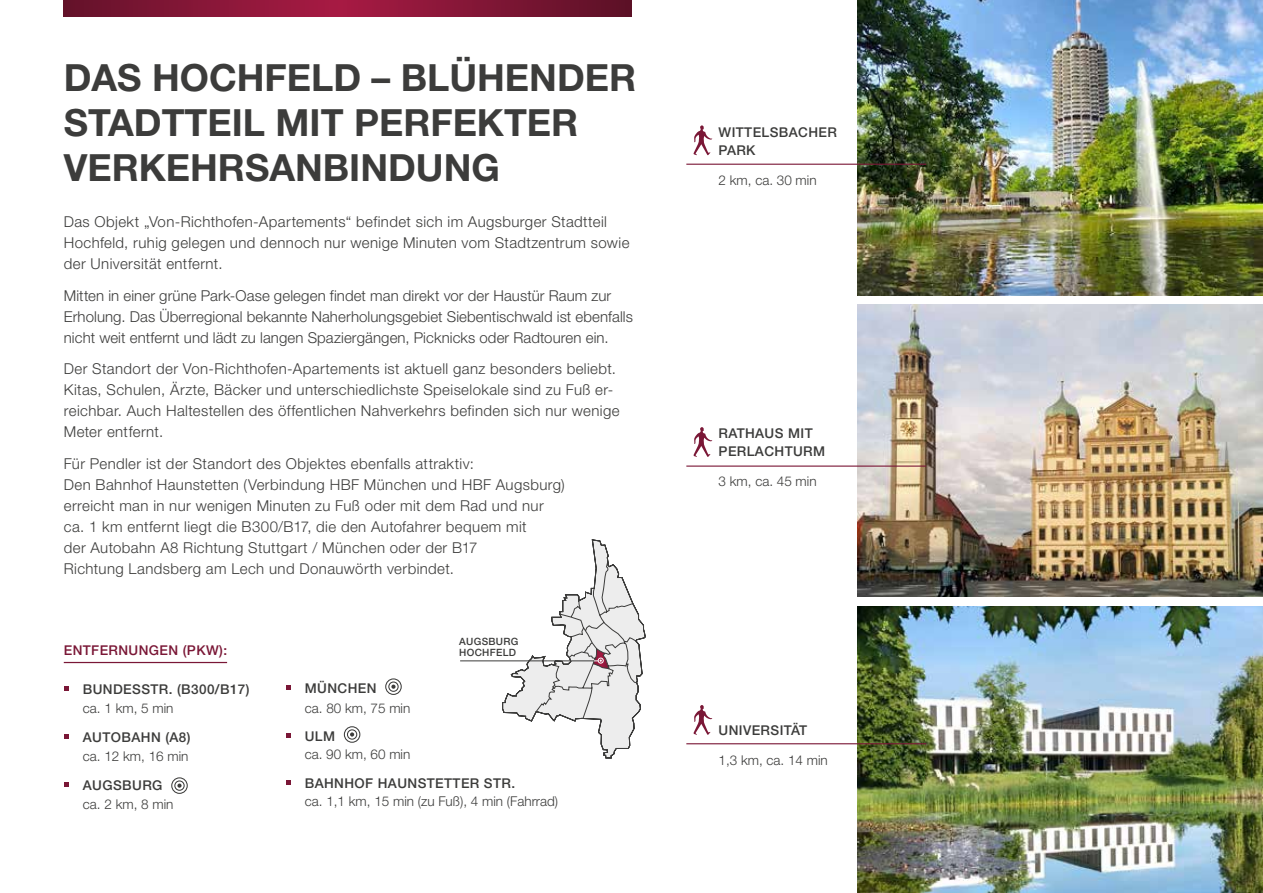
<style>
.page{position:relative;width:1263px;height:893px;background:#fff}
.page>*{position:absolute;margin:0;border:0;box-sizing:border-box;transform-origin:0 0}
.t1{font:700 37.5px/45px "Helvetica Neue LT Std";color:#3c3c3b}
.t2{font:300 15px/21px "Helvetica Neue LT Std";letter-spacing:.025em;color:#3c3c3b}
.t3{font:300 15px/21px "Helvetica Neue LT Std";letter-spacing:.005em;color:#3c3c3b}
.t4{font:300 13.5px "Helvetica Neue LT Std";color:#3c3c3b}
.t5{font:500 13.5px/18px "Helvetica Neue LT Std";letter-spacing:.03em;color:#3c3c3b}
.t6{font:500 13.5px "Helvetica Neue LT Std";letter-spacing:.03em;color:#7a1736}
.t7{font:500 10.05px/11.1px "Helvetica Neue LT Std";letter-spacing:.03em;color:#3c3c3b}
</style>
<div class="page">
<svg style="left:64px;top:0;width:567px;height:16px;background:#831636"></svg>
<hr style="left:64px;top:662px;width:163px;height:1px;background:#7a1736">
<svg style="left:64px;top:686px;width:5px;height:5px"></svg>
<svg style="left:64px;top:734px;width:5px;height:5px"></svg>
<svg style="left:64px;top:782px;width:5px;height:5px"></svg>
<div style="left:171px;top:777px;width:17px;height:17px;border:1px solid #3c3c3b;border-radius:50%"></div>
<div style="left:174px;top:780px;width:11px;height:11px;border:1px solid #3c3c3b;border-radius:50%"></div>
<svg style="left:177px;top:783px;width:5px;height:5px"></svg>
<svg style="left:286px;top:685px;width:4px;height:5px"></svg>
<div style="left:385px;top:678px;width:17px;height:17px;border:1px solid #3c3c3b;border-radius:50%"></div>
<div style="left:388px;top:681px;width:11px;height:11px;border:1px solid #3c3c3b;border-radius:50%"></div>
<svg style="left:391px;top:685px;width:5px;height:4px"></svg>
<svg style="left:286px;top:733px;width:4px;height:5px"></svg>
<div style="left:344px;top:726px;width:16px;height:17px;border:1px solid #3c3c3b;border-radius:50%"></div>
<div style="left:347px;top:729px;width:10px;height:11px;border:1px solid #3c3c3b;border-radius:50%"></div>
<svg style="left:350px;top:732px;width:4px;height:5px"></svg>
<svg style="left:286px;top:780px;width:4px;height:5px"></svg>
<img style="left:857px;top:0;width:406px;height:295px">
<img style="left:858px;top:606px;width:405px;height:287px">
<img style="left:857px;top:305px;width:406px;height:292px">
<hr style="left:686px;top:164px;width:240px;height:1px;background:#7a1736">
<hr style="left:686px;top:466px;width:240px;height:1px;background:#7a1736">
<svg style="left:693px;top:427px;width:19px;height:30px"></svg>
<svg style="left:693px;top:125px;width:19px;height:30px"></svg>
<hr style="left:686px;top:743px;width:240px;height:1px;background:#7a1736">
<svg style="left:693px;top:705px;width:19px;height:30px"></svg>
<hr style="left:460px;top:660px;width:134px;height:1px;background:#3c3c3b">
<svg style="left:502px;top:539px;width:144px;height:219px"></svg>
<h1 class="t1" style="left:64px;top:54px;width:574px">DAS HOCHFELD – BLÜHENDER<br>STADTTEIL MIT PERFEKTER<br>VERKEHRSANBINDUNG</h1>
<p class="t2" style="left:64px;top:211px;width:567px">Das Objekt „Von-Richthofen-Apartements“ befindet sich im Augsburger Stadtteil<br>Hochfeld, ruhig gelegen und dennoch nur wenige Minuten vom Stadtzentrum sowie der Universität entfernt.</p>
<p class="t3" style="left:64px;top:284px;width:571px">Mitten in einer grüne Park-Oase gelegen findet man direkt vor der Haustür Raum zur<br>Erholung. Das Überregional bekannte Naherholungsgebiet Siebentischwald ist ebenfalls nicht weit entfernt und lädt zu langen Spaziergängen, Picknicks oder Radtouren ein.</p>
<p class="t2" style="left:64px;top:358px;width:557px">Der Standort der Von-Richthofen-Apartements ist aktuell ganz besonders beliebt.<br>Kitas, Schulen, Ärzte, Bäcker und unterschiedlichste Speiselokale sind zu Fuß er&shy;reichbar. Auch Haltestellen des öffentlichen Nahverkehrs befinden sich nur wenige Meter entfernt.</p>
<p class="t2" style="left:64px;top:452px;width:503px">Für Pendler ist der Standort des Objektes ebenfalls attraktiv:<br>Den Bahnhof Haunstetten (Verbindung HBF München und HBF Augsburg) erreicht man in nur wenigen Minuten zu Fuß oder mit dem Rad und nur ca. 1 km entfernt liegt die B300/B17, die den Autofahrer bequem mit<br>der Autobahn A8 Richtung Stuttgart / München oder der B17<br>Richtung Landsberg am Lech und Donauwörth verbindet.</p>
<p class="t6" style="left:64px;top:643px;width:165px">ENTFERNUNGEN (PKW):</p>
<p class="t5" style="left:83px;top:680px;width:168px">BUNDESSTR. (B300/B17)</p>
<p class="t4" style="left:83px;top:700px;width:92px">ca. 1 km, 5 min</p>
<p class="t5" style="left:83px;top:728px;width:109px">AUTOBAHN (A8)</p>
<p class="t4" style="left:83px;top:748px;width:107px">ca. 12 km, 16 min</p>
<p class="t5" style="left:83px;top:776px;width:81px">AUGSBURG</p>
<p class="t4" style="left:83px;top:796px;width:92px">ca. 2 km, 8 min</p>
<p class="t7" style="left:459px;top:636px;width:61px">AUGSBURG<br>HOCHFELD</p>
<p class="t5" style="left:305px;top:679px;width:73px">MÜNCHEN</p>
<p class="t4" style="left:305px;top:700px;width:107px">ca. 80 km, 75 min</p>
<p class="t5" style="left:305px;top:727px;width:32px">ULM</p>
<p class="t4" style="left:305px;top:746px;width:107px">ca. 90 km, 60 min</p>
<p class="t5" style="left:305px;top:774px;width:212px">BAHNHOF HAUNSTETTER STR.</p>
<p class="t4" style="left:305px;top:793px;width:255px">ca. 1,1 km, 15 min (zu Fuß), 4 min (Fahrrad)</p>
<p class="t5" style="left:718px;top:123px;width:120px">WITTELSBACHER<br>PARK</p>
<p class="t4" style="left:718px;top:172px;width:100px">2 km, ca. 30 min</p>
<p class="t5" style="left:718px;top:424px;width:108px">RATHAUS MIT<br>PERLACHTURM</p>
<p class="t4" style="left:718px;top:473px;width:100px">3 km, ca. 45 min</p>
<p class="t5" style="left:718px;top:721px;width:90px">UNIVERSITÄT</p>
<p class="t4" style="left:718px;top:752px;width:111px">1,3 km, ca. 14 min</p>
</div>
